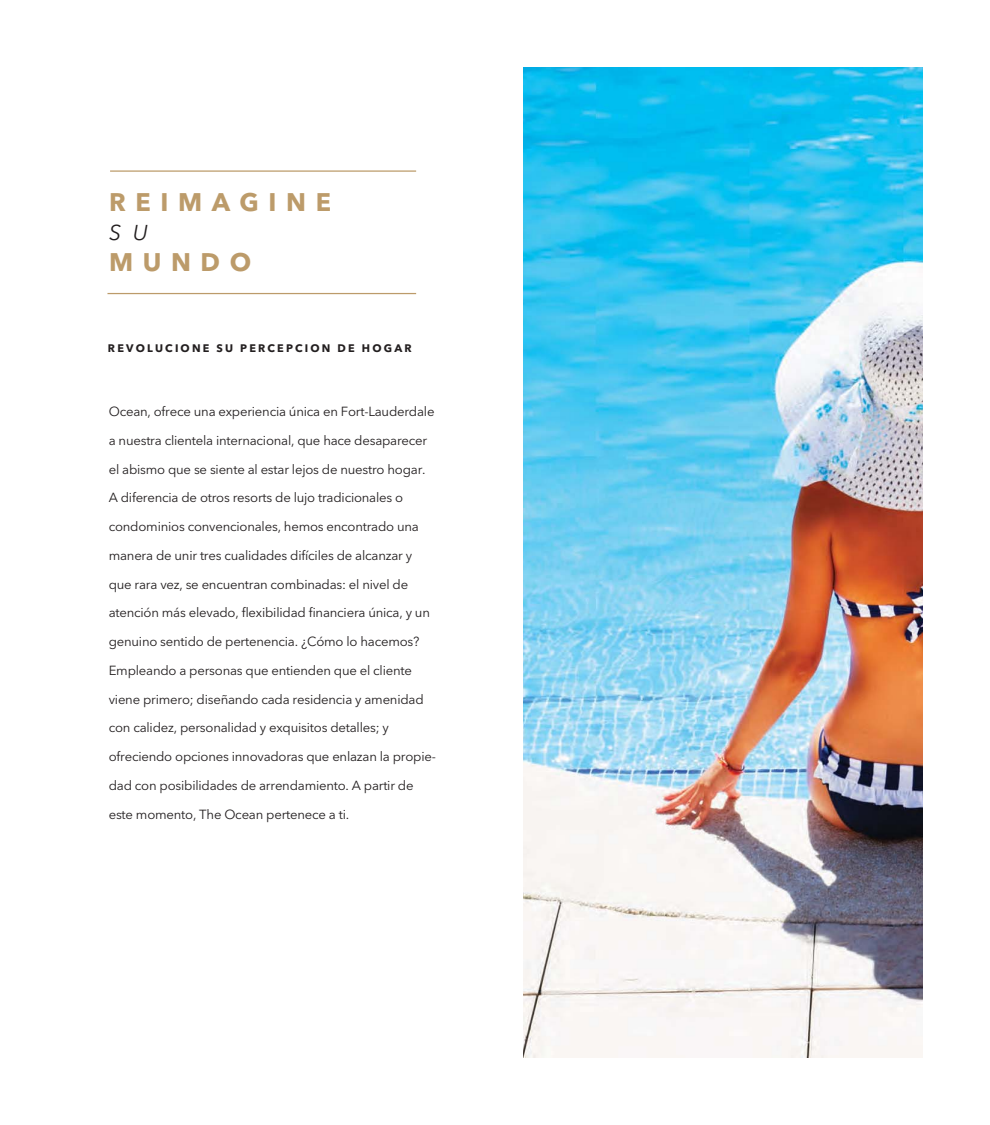
<style>
.page{position:relative;width:990px;height:1125px;background:#fff}
.page>*{position:absolute;margin:0;border:0;box-sizing:border-box;transform-origin:0 0}
.t1{font:700 25.25px "Avenir Next LT Pro";letter-spacing:.38em;color:#bc9b6a}
.t2{font:italic 21.38px "Avenir Next LT Pro";color:#221e1f}
.t3{font:13.12px/28.8px "Avenir Next LT Pro";letter-spacing:-.015em;color:#221e1f}
.t4{font:700 10.88px "Avenir Next LT Pro";letter-spacing:.2em;color:#231f20}
</style>
<div class="page">
<img style="left:523px;top:68px;width:399px;height:990px">
<hr style="left:110px;top:170px;width:306px;height:2px;background:#bc9b6a">
<hr style="left:107px;top:293px;width:309px;height:1px;background:#bc9b6a">
<h1 class="t1" style="left:109px;top:191px;width:223px">REIMAGINE</h1>
<h2 class="t2" style="left:109px;top:220px;width:40px">S U</h2>
<h1 class="t1" style="left:109px;top:252px;width:143px">MUNDO</h1>
<p class="t4" style="left:108px;top:344px;width:305px">REVOLUCIONE SU PERCEPCION DE HOGAR</p>
<p class="t3" style="left:109px;top:398px;width:329px">Ocean, ofrece una experiencia única en Fort-Lauderdale a nuestra clientela internacional, que hace desaparecer el abismo que se siente al estar lejos de nuestro hogar.<br>A diferencia de otros resorts de lujo tradicionales o condominios convencionales, hemos encontrado una manera de unir tres cualidades difíciles de alcanzar y que rara vez, se encuentran combinadas: el nivel de atención más elevado, flexibilidad financiera única, y un genuino sentido de pertenencia. ¿Cómo lo hacemos?<br>Empleando a personas que entienden que el cliente viene primero; diseñando cada residencia y amenidad con calidez, personalidad y exquisitos detalles; y ofreciendo opciones innovadoras que enlazan la propie&shy;dad con posibilidades de arrendamiento. A partir de este momento, The Ocean pertenece a ti.</p>
</div>
